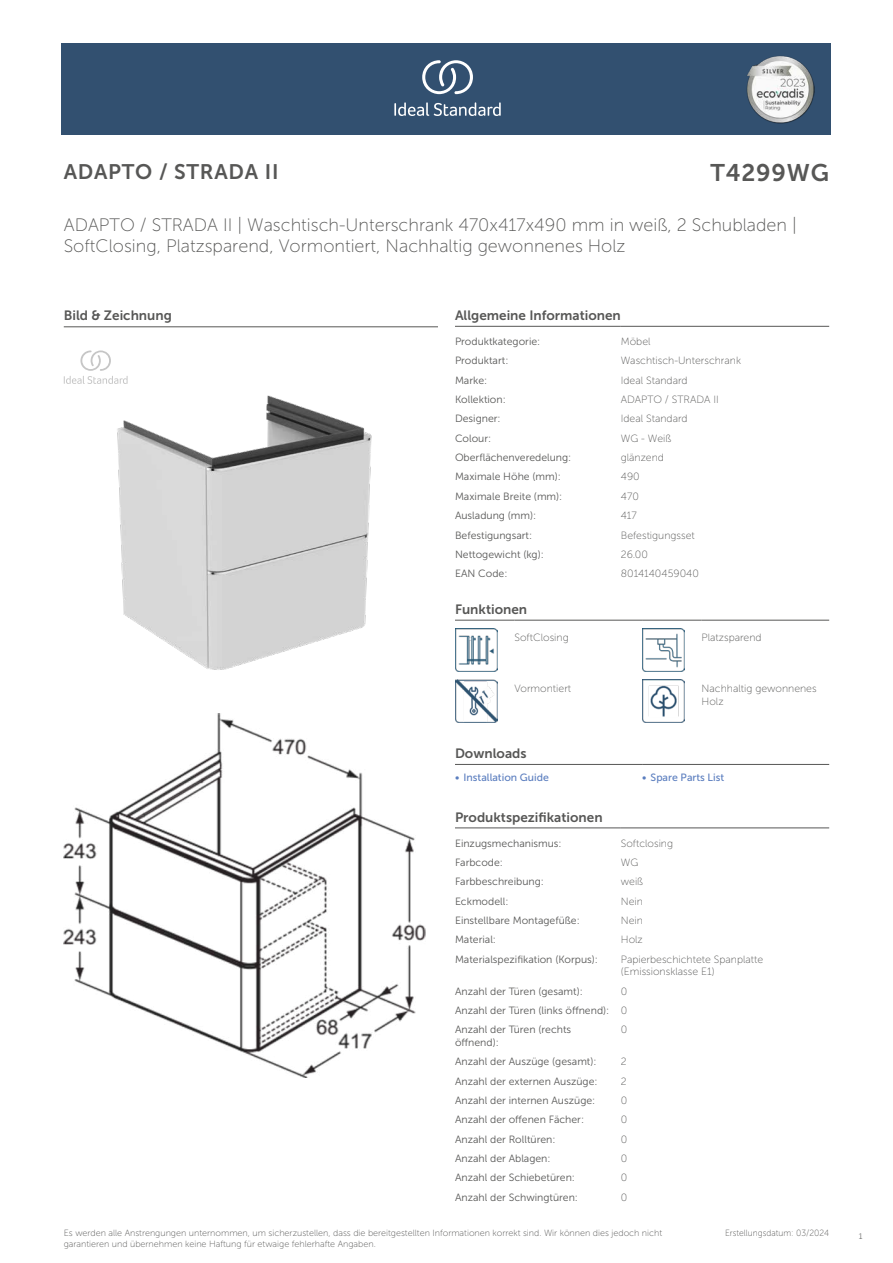
<style>
.page{position:relative;width:893px;height:1263px;background:#fff}
.page>*{position:absolute;margin:0;border:0;box-sizing:border-box;transform-origin:0 0}
.t1{font:24px "Museo Sans 700";letter-spacing:.035em;color:#575756}
.t2{font:21px "Museo Sans 700";letter-spacing:.035em;color:#575756}
.t3{font:18px/21.6px "Museo Sans 100";color:#575756}
.t4{font:13.5px "Museo Sans 700";color:#575756}
.t5{font:10.5px/19.4px "Museo Sans 300";color:#575756}
.t6{font:10.5px/12.6px "Museo Sans 100";color:#575756}
.t7{font:10.5px "Museo Sans 500";color:#5b7ebf}
.t8{font:9px/10.8px "Museo Sans 100";color:#575756}
.t9{font:9px "Museo Sans 100";color:#575756;scale:.95 1}
.t10{font:300 9px "Calibri";color:#575756;scale:.95 1}
.s1{font-family:"Museo Sans 100"}
</style>
<div class="page">
<div style="left:62px;top:43px;width:769px;height:91px;background:#325070"></div>
<hr style="left:455px;top:326px;width:166px;height:1px;background:#575756">
<hr style="left:621px;top:326px;width:208px;height:1px;background:#575756">
<hr style="left:455px;top:620px;width:59px;height:1px;background:#575756">
<hr style="left:514px;top:620px;width:128px;height:1px;background:#575756">
<hr style="left:642px;top:620px;width:60px;height:1px;background:#575756">
<hr style="left:702px;top:620px;width:127px;height:1px;background:#575756">
<img style="left:455px;top:629px;width:42px;height:42px">
<img style="left:642px;top:629px;width:43px;height:42px">
<img style="left:455px;top:680px;width:42px;height:42px">
<img style="left:642px;top:680px;width:43px;height:42px">
<hr style="left:455px;top:764px;width:187px;height:1px;background:#575756">
<hr style="left:642px;top:764px;width:187px;height:1px;background:#575756">
<hr style="left:455px;top:828px;width:166px;height:1px;background:#575756">
<hr style="left:621px;top:828px;width:208px;height:1px;background:#575756">
<img style="left:64px;top:714px;width:361px;height:363px">
<hr style="left:64px;top:327px;width:374px;height:1px;background:#575756">
<svg style="left:64px;top:350px;width:64px;height:34px"></svg>
<img style="left:117px;top:395px;width:255px;height:275px">
<svg style="left:394px;top:102px;width:107px;height:14px"></svg>
<svg style="left:422px;top:60px;width:51px;height:34px"></svg>
<img style="left:746px;top:56px;width:68px;height:67px">
<h2 class="t2" style="left:64px;top:160px;width:216px">ADAPTO / STRADA II</h2>
<h1 class="t1" style="left:710px;top:160px;width:120px">T4299WG</h1>
<h3 class="t3" style="left:64px;top:214px;width:735px">ADAPTO / STRADA II | Waschtisch-Unterschrank 470x417x490 mm in weiß, 2 Schubladen |<br>SoftClosing, Platzsparend, Vormontiert, Nachhaltig gewonnenes Holz</h3>
<p class="t4" style="left:64px;top:308px;width:110px">Bild &amp; Zeichnung</p>
<p class="t4" style="left:455px;top:308px;width:167px">Allgemeine Informationen</p>
<p class="t5" style="left:455px;top:332px;width:87px">Produktkategorie:</p>
<p class="t6" style="left:621px;top:335px;width:31px">Möbel</p>
<p class="t5" style="left:455px;top:351px;width:55px">Produktart:</p>
<p class="t6" style="left:621px;top:355px;width:122px">Waschtisch-Unterschrank</p>
<p class="t5" style="left:455px;top:370px;width:34px">Marke:</p>
<p class="t6" style="left:621px;top:374px;width:68px">Ideal Standard</p>
<p class="t5" style="left:455px;top:390px;width:52px">Kollektion:</p>
<p class="t6" style="left:621px;top:393px;width:100px">ADAPTO / STRADA II</p>
<p class="t5" style="left:455px;top:409px;width:47px">Designer:</p>
<p class="t6" style="left:621px;top:413px;width:68px">Ideal Standard</p>
<p class="t5" style="left:455px;top:429px;width:38px">Colour:</p>
<p class="t6" style="left:621px;top:432px;width:52px">WG - Weiß</p>
<p class="t5" style="left:455px;top:448px;width:118px">Oberflächenveredelung:</p>
<p class="t6" style="left:621px;top:451px;width:45px">glänzend</p>
<p class="t5" style="left:455px;top:467px;width:107px">Maximale Höhe (mm):</p>
<p class="t6" style="left:621px;top:471px;width:20px">490</p>
<p class="t5" style="left:455px;top:487px;width:109px">Maximale Breite (mm):</p>
<p class="t6" style="left:621px;top:490px;width:20px">470</p>
<p class="t5" style="left:455px;top:506px;width:83px">Ausladung (mm):</p>
<p class="t6" style="left:621px;top:509px;width:18px">417</p>
<p class="t5" style="left:455px;top:525px;width:79px">Befestigungsart:</p>
<p class="t6" style="left:621px;top:529px;width:75px">Befestigungsset</p>
<p class="t5" style="left:455px;top:545px;width:90px">Nettogewicht (kg):</p>
<p class="t6" style="left:621px;top:548px;width:29px">26.00</p>
<p class="t5" style="left:455px;top:564px;width:54px">EAN Code:</p>
<p class="t6" style="left:621px;top:567px;width:80px">8014140459040</p>
<p class="t4" style="left:455px;top:602px;width:74px">Funktionen</p>
<p class="t6" style="left:514px;top:631px;width:56px">SoftClosing</p>
<p class="t6" style="left:702px;top:631px;width:62px">Platzsparend</p>
<p class="t6" style="left:514px;top:682px;width:58px">Vormontiert</p>
<p class="t6" style="left:702px;top:682px;width:117px">Nachhaltig gewonnenes<br>Holz</p>
<p class="t4" style="left:455px;top:746px;width:73px">Downloads</p>
<p class="t7" style="left:455px;top:772px;width:95px">• Installation Guide</p>
<p class="t7" style="left:642px;top:772px;width:84px">• Spare Parts List</p>
<p class="t4" style="left:455px;top:809px;width:149px">Produktspezifikationen</p>
<p class="t5" style="left:455px;top:833px;width:108px">Einzugsmechanismus:</p>
<p class="t6" style="left:621px;top:837px;width:54px">Softclosing</p>
<p class="t5" style="left:455px;top:853px;width:49px">Farbcode:</p>
<p class="t6" style="left:621px;top:856px;width:19px">WG</p>
<p class="t5" style="left:455px;top:872px;width:90px">Farbbeschreibung:</p>
<p class="t6" style="left:621px;top:875px;width:24px">weiß</p>
<p class="t5" style="left:455px;top:891px;width:55px">Eckmodell:</p>
<p class="t6" style="left:621px;top:895px;width:24px">Nein</p>
<p class="t5" style="left:455px;top:911px;width:126px">Einstellbare Montagefüße:</p>
<p class="t6" style="left:621px;top:914px;width:24px">Nein</p>
<p class="t5" style="left:455px;top:930px;width:43px">Material:</p>
<p class="t6" style="left:621px;top:933px;width:24px">Holz</p>
<p class="t5" style="left:455px;top:949px;width:145px">Materialspezifikation (Korpus):</p>
<p class="t6" style="left:621px;top:953px;width:144px">Papierbeschichtete Spanplatte (Emissionsklasse E1)</p>
<p class="t5" style="left:455px;top:981px;width:129px">Anzahl der Türen (gesamt):</p>
<p class="t6" style="left:621px;top:985px;width:8px">0</p>
<p class="t5" style="left:455px;top:1001px;width:174px">Anzahl der Türen (links öffnend): <span class="s1">0<br></span>Anzahl der Türen (rechts</p>
<p class="t5" style="left:455px;top:1033px;width:45px">öffnend):</p>
<p class="t6" style="left:621px;top:1023px;width:8px">0</p>
<p class="t5" style="left:455px;top:1052px;width:143px">Anzahl der Auszüge (gesamt):</p>
<p class="t6" style="left:621px;top:1055px;width:7px">2</p>
<p class="t5" style="left:455px;top:1071px;width:144px">Anzahl der externen Auszüge:</p>
<p class="t6" style="left:621px;top:1075px;width:7px">2</p>
<p class="t5" style="left:455px;top:1091px;width:142px">Anzahl der internen Auszüge:</p>
<p class="t6" style="left:621px;top:1094px;width:8px">0</p>
<p class="t5" style="left:455px;top:1110px;width:131px">Anzahl der offenen Fächer:</p>
<p class="t6" style="left:621px;top:1113px;width:8px">0</p>
<p class="t5" style="left:455px;top:1129px;width:102px">Anzahl der Rolltüren:</p>
<p class="t6" style="left:621px;top:1133px;width:8px">0</p>
<p class="t5" style="left:455px;top:1149px;width:97px">Anzahl der Ablagen:</p>
<p class="t6" style="left:621px;top:1152px;width:8px">0</p>
<p class="t5" style="left:455px;top:1168px;width:122px">Anzahl der Schiebetüren:</p>
<p class="t6" style="left:621px;top:1172px;width:8px">0</p>
<p class="t5" style="left:455px;top:1187px;width:124px">Anzahl der Schwingtüren:</p>
<p class="t6" style="left:621px;top:1191px;width:8px">0</p>
<p class="t8" style="left:64px;top:1227px;width:600px">Es werden alle Anstrengungen unternommen, um sicherzustellen, dass die bereitgestellten Informationen korrekt sind. Wir können dies jedoch nicht garantieren und übernehmen keine Haftung für etwaige fehlerhafte Angaben.</p>
<p class="t9" style="left:725px;top:1228px;width:111px">Erstellungsdatum: 03/2024</p>
<p class="t10" style="left:858px;top:1230px;width:6px">1</p>
</div>
